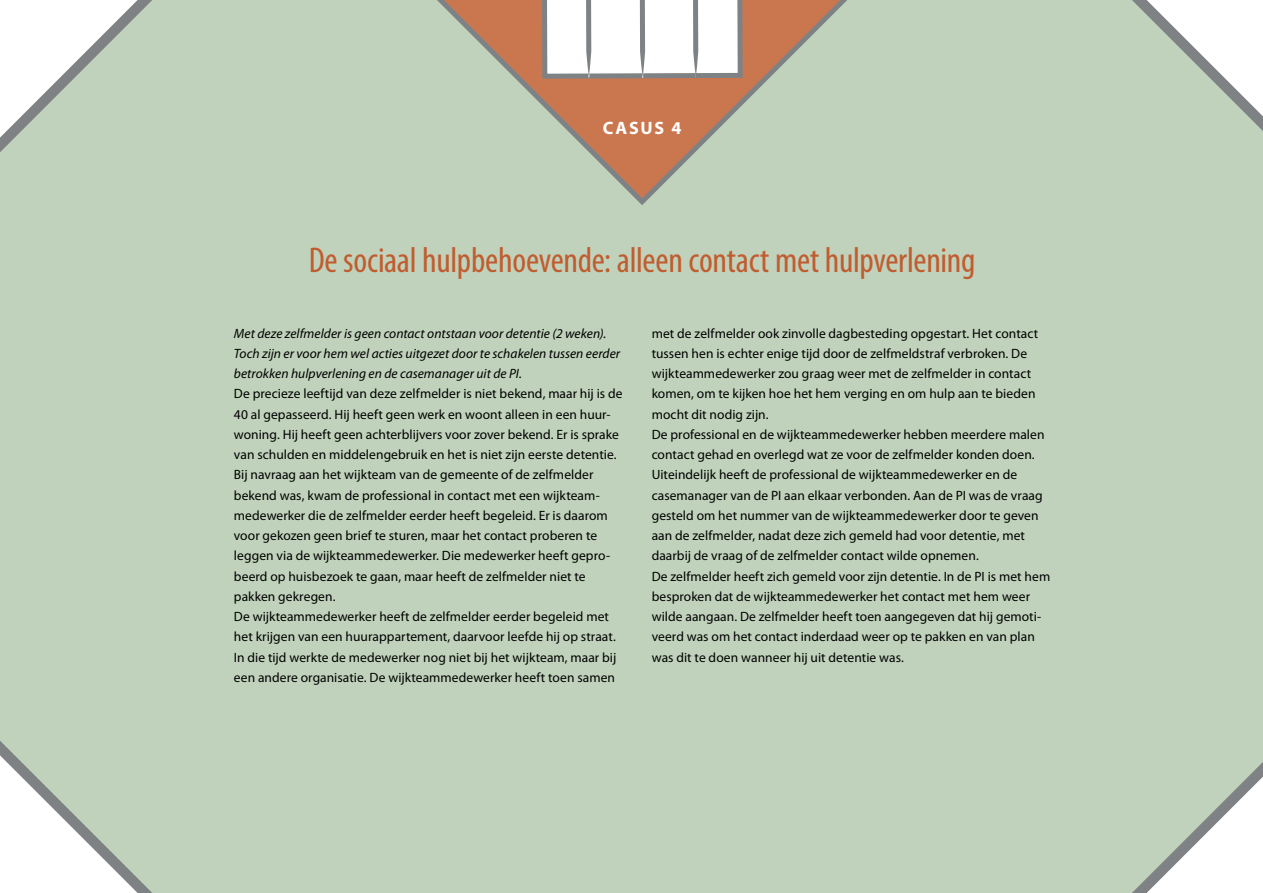
<style>
.page{position:relative;width:1263px;height:893px;background:#c0d2bb}
.page>*{position:absolute;margin:0;border:0;box-sizing:border-box;transform-origin:0 0}
.H_Casus{font:condensed 36px "Myriad Pro";letter-spacing:-.01em;color:#c05d30}
.Num_Casus{font:700 18px "Myriad Pro";letter-spacing:.095em;color:#fff}
.P_Casus{font:13.5px/20.2px "Myriad Pro";letter-spacing:.005em;color:#000}
.P_Casus-2{font:italic 13.5px/20.2px "Myriad Pro";letter-spacing:.005em;color:#000}
</style>
<div class="page">
<svg style="left:413px;top:0;width:458px;height:209px;background:#c0b59a"></svg>
<svg style="left:539px;top:0;width:206px;height:81px"></svg>
<p class="Num_Casus" style="left:603px;top:116px;width:80px">CASUS 4</p>
<p class="H_Casus" style="left:309px;top:238px;width:668px">De sociaal hulpbehoevende: alleen contact met hulpverlening</p>
<p class="P_Casus-2" style="left:234px;top:323px;width:388px">Met deze zelfmelder is geen contact ontstaan voor detentie (2 weken).<br>Toch zijn er voor hem wel acties uitgezet door te schakelen tussen eerder betrokken hulpverlening en de casemanager uit de PI.</p>
<p class="P_Casus" style="left:234px;top:383px;width:390px">De precieze leeftijd van deze zelfmelder is niet bekend, maar hij is de 40 al gepasseerd. Hij heeft geen werk en woont alleen in een huur&shy;woning. Hij heeft geen achterblijvers voor zover bekend. Er is sprake van schulden en middelengebruik en het is niet zijn eerste detentie.</p>
<p class="P_Casus" style="left:234px;top:464px;width:378px">Bij navraag aan het wijkteam van de gemeente of de zelfmelder bekend was, kwam de professional in contact met een wijkteam&shy;medewerker die de zelfmelder eerder heeft begeleid. Er is daarom voor gekozen geen brief te sturen, maar het contact proberen te leggen via de wijkteammedewerker. Die medewerker heeft gepro&shy;beerd op huisbezoek te gaan, maar heeft de zelfmelder niet te pakken gekregen.</p>
<p class="P_Casus" style="left:234px;top:606px;width:384px">De wijkteammedewerker heeft de zelfmelder eerder begeleid met het krijgen van een huurappartement, daarvoor leefde hij op straat.<br>In die tijd werkte de medewerker nog niet bij het wijkteam, maar bij een andere organisatie. De wijkteammedewerker heeft toen samen</p>
<p class="P_Casus" style="left:652px;top:323px;width:388px">met de zelfmelder ook zinvolle dagbesteding opgestart. Het contact tussen hen is echter enige tijd door de zelfmeldstraf verbroken. De wijkteammedewerker zou graag weer met de zelfmelder in contact komen, om te kijken hoe het hem verging en om hulp aan te bieden mocht dit nodig zijn.</p>
<p class="P_Casus" style="left:652px;top:424px;width:394px">De professional en de wijkteammedewerker hebben meerdere malen contact gehad en overlegd wat ze voor de zelfmelder konden doen.<br>Uiteindelijk heeft de professional de wijkteammedewerker en de casemanager van de PI aan elkaar verbonden. Aan de PI was de vraag gesteld om het nummer van de wijkteammedewerker door te geven aan de zelfmelder, nadat deze zich gemeld had voor detentie, met daarbij de vraag of de zelfmelder contact wilde opnemen.</p>
<p class="P_Casus" style="left:652px;top:566px;width:400px">De zelfmelder heeft zich gemeld voor zijn detentie. In de PI is met hem besproken dat de wijkteammedewerker het contact met hem weer wilde aangaan. De zelfmelder heeft toen aangegeven dat hij gemoti&shy;veerd was om het contact inderdaad weer op te pakken en van plan was dit te doen wanneer hij uit detentie was.</p>
</div>
